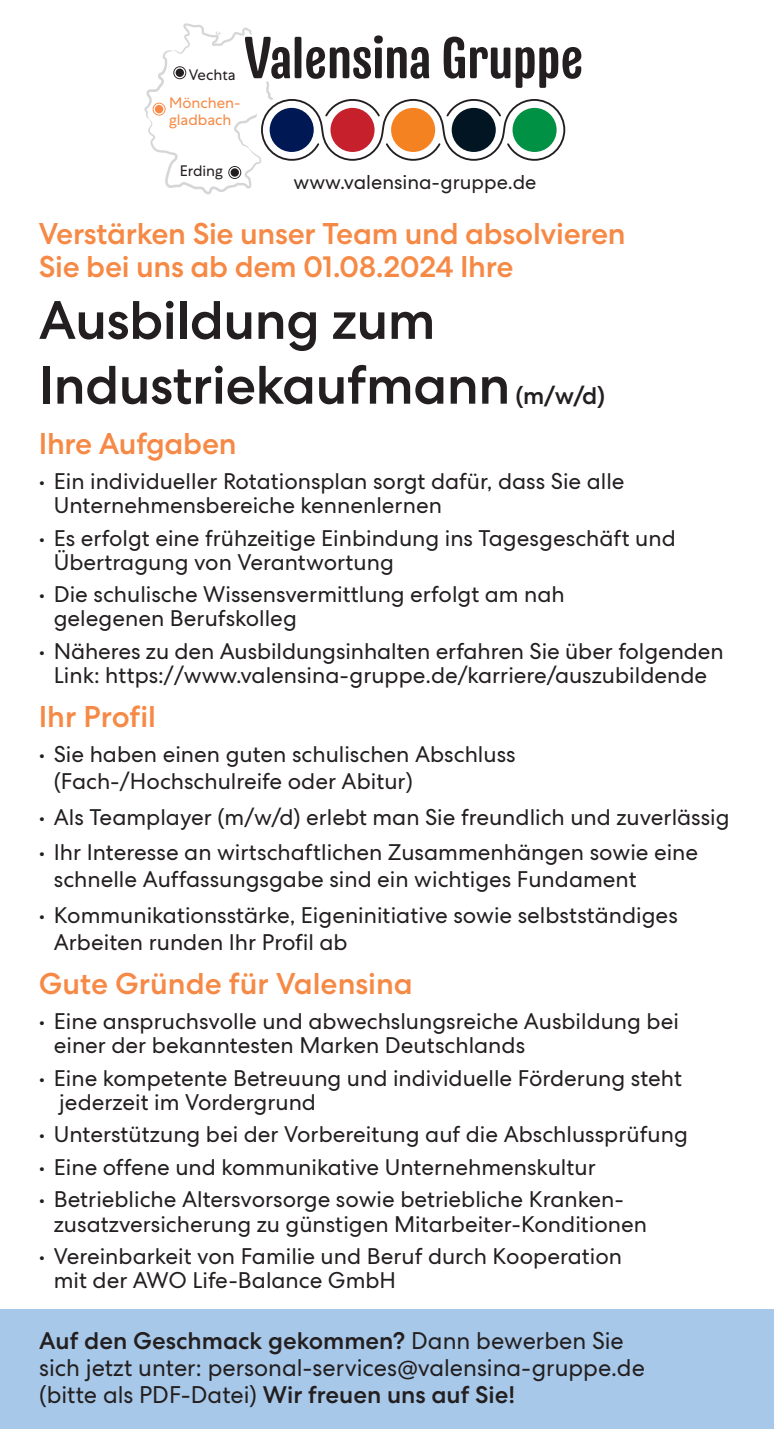
<style>
.page{position:relative;width:774px;height:1429px;background:#fff}
.page>*{position:absolute;margin:0;border:0;box-sizing:border-box;transform-origin:0 0}
.t1{font:500 54px/64.8px "Centra No 2";letter-spacing:-.01em;color:#231f20}
.t2{font:500 30px/33px "Centra No 2";letter-spacing:-.01em;color:#f68945}
.t3{font:24px/27px "Centra No 2";color:#231f20}
.t4{font:500 24px "Centra No 2";color:#231f20}
.t5{font:22.5px/24px "Centra No 2";color:#231f20}
.t6{font:20.1px "Centra No 2";color:#231f20}
.t7{font:15.3px/16.5px "Centra No 1";color:#f68945}
.t8{font:15.3px "Centra No 1";color:#231f20}
.s1{font-weight:500}
</style>
<div class="page">
<div style="left:0;top:1309px;width:774px;height:120px;background:#a7c8e8"></div>
<svg style="left:144px;top:23px;width:437px;height:171px"></svg>
<svg style="left:173px;top:66px;width:13px;height:13px"></svg>
<div style="left:174px;top:67px;width:11px;height:11px;border:1px solid #fff;border-radius:50%"></div>
<svg style="left:153px;top:103px;width:13px;height:13px"></svg>
<div style="left:154px;top:104px;width:11px;height:11px;border:1px solid #fff;border-radius:50%"></div>
<svg style="left:228px;top:166px;width:13px;height:13px"></svg>
<div style="left:229px;top:167px;width:11px;height:11px;border:1px solid #fff;border-radius:50%"></div>
<p class="t8" style="left:189px;top:65px;width:48px">Vechta</p>
<p class="t7" style="left:169px;top:95px;width:73px">Mönchen&shy;gladbach</p>
<p class="t8" style="left:180px;top:162px;width:45px">Erding</p>
<p class="t6" style="left:294px;top:170px;width:244px">www.valensina-gruppe.de</p>
<h2 class="t2" style="left:39px;top:217px;width:588px">Verstärken Sie unser Team und absolvieren<br>Sie bei uns ab dem 01.08.2024 Ihre</h2>
<h1 class="t1" style="left:39px;top:288px;width:473px">Ausbildung zum<br>Industriekaufmann</h1>
<p class="t4" style="left:515px;top:381px;width:91px">(m/w/d)</p>
<h2 class="t2" style="left:39px;top:427px;width:199px">Ihre Aufgaben</h2>
<p class="t5" style="left:54px;top:469px;width:572px;text-indent:-15px">• Ein individueller Rotationsplan sorgt dafür, dass Sie alle<br>Unternehmensbereiche kennenlernen</p>
<p class="t5" style="left:54px;top:526px;width:623px;text-indent:-15px">• Es erfolgt eine frühzeitige Einbindung ins Tagesgeschäft und<br>Übertragung von Verantwortung</p>
<p class="t5" style="left:54px;top:582px;width:513px;text-indent:-15px">• Die schulische Wissensvermittlung erfolgt am nah gelegenen Berufskolleg</p>
<p class="t5" style="left:39px;top:639px;width:686px;text-align:center">• Näheres zu den Ausbildungsinhalten erfahren Sie über folgenden<br>Link: https://www.valensina-gruppe.de/karriere/auszubildende</p>
<h2 class="t2" style="left:39px;top:700px;width:119px">Ihr Profil</h2>
<p class="t5" style="left:54px;top:741px;width:463px;line-height:27px;text-indent:-15px">• Sie haben einen guten schulischen Abschluss (Fach-/Hochschulreife oder Abitur)</p>
<p class="t5" style="left:39px;top:805px;width:692px">• Als Teamplayer (m/w/d) erlebt man Sie freundlich und zuverlässig</p>
<p class="t5" style="left:54px;top:839px;width:646px;line-height:27px;text-indent:-15px">• Ihr Interesse an wirtschaftlichen Zusammenhängen sowie eine schnelle Auffassungsgabe sind ein wichtiges Fundament</p>
<p class="t5" style="left:54px;top:901px;width:625px;line-height:27px;text-indent:-15px">• Kommunikationsstärke, Eigeninitiative sowie selbstständiges<br>Arbeiten runden Ihr Profil ab</p>
<h2 class="t2" style="left:39px;top:967px;width:376px">Gute Gründe für Valensina</h2>
<p class="t5" style="left:54px;top:1009px;width:627px;text-indent:-15px">• Eine anspruchsvolle und abwechslungsreiche Ausbildung bei einer der bekanntesten Marken Deutschlands</p>
<p class="t5" style="left:59px;top:1066px;width:624px;text-indent:-21px">• Eine kompetente Betreuung und individuelle Förderung steht jederzeit im Vordergrund</p>
<p class="t5" style="left:39px;top:1122px;width:650px">• Unterstützung bei der Vorbereitung auf die Abschlussprüfung</p>
<p class="t5" style="left:39px;top:1155px;width:558px">• Eine offene und kommunikative Unternehmenskultur</p>
<p class="t5" style="left:54px;top:1187px;width:595px;text-indent:-15px">• Betriebliche Altersvorsorge sowie betriebliche Kranken&shy;zusatzversicherung zu günstigen Mitarbeiter-Konditionen</p>
<p class="t5" style="left:54px;top:1244px;width:570px;text-indent:-15px">• Vereinbarkeit von Familie und Beruf durch Kooperation mit der AWO Life-Balance GmbH</p>
<p class="t3" style="left:39px;top:1327px;width:607px"><span class="s1">Auf den Geschmack gekommen?</span> Dann bewerben Sie sich jetzt unter: personal-services@valensina-gruppe.de (bitte als PDF-Datei) <span class="s1">Wir freuen uns auf Sie!</span></p>
</div>
